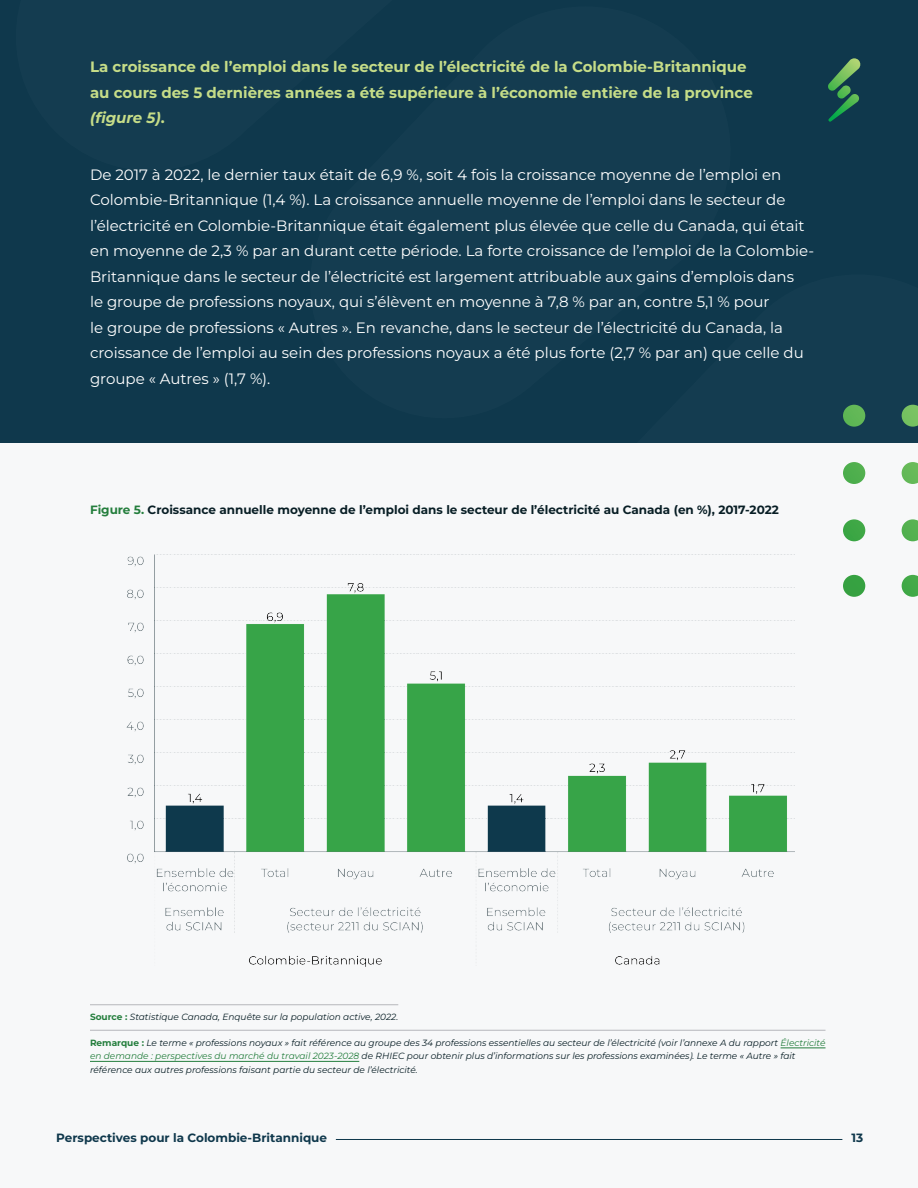
<style>
.page{position:relative;width:918px;height:1188px;background:#fff}
.page>*{position:absolute;margin:0;border:0;box-sizing:border-box;transform-origin:0 0}
.Body_Copy__Space_Before{font:15px/25.5px "Montserrat";color:#fff}
.Body_Copy__Space_Before-2{font:700 15px/25.5px "Montserrat";color:#c6dd88}
.Title__Dark{font:700 12px "Montserrat";color:#081e25}
.Running_Header_Page_Number{font:700 12px "Montserrat";color:#0f384c}
.Source_Note__Dark{font:italic 9px/13.5px "Montserrat";color:#081e25}
.s1{font-style:italic}
.s2{color:#247e3d}
.s3{font-weight:700;font-style:normal;color:#247e3d}
</style>
<div class="page">
<div style="left:14px;top:0;width:904px;height:443px;background:#0f384c"></div>
<div style="left:0;top:444px;width:918px;height:744px;background:#f7f8f9"></div>
<img style="left:126px;top:554px;width:669px;height:413px">
<svg style="left:902px;top:519px;width:16px;height:22px"></svg>
<svg style="left:902px;top:575px;width:16px;height:22px"></svg>
<svg style="left:902px;top:405px;width:16px;height:22px"></svg>
<svg style="left:902px;top:462px;width:16px;height:22px"></svg>
<div style="left:843px;top:519px;width:22px;height:22px;background:#3da745;border-radius:11px"></div>
<div style="left:843px;top:575px;width:22px;height:22px;background:#36a141;border-radius:11px"></div>
<div style="left:843px;top:405px;width:22px;height:22px;background:#61b756;border-radius:11px"></div>
<div style="left:843px;top:462px;width:22px;height:22px;background:#4faf4e;border-radius:11px"></div>
<hr style="left:90px;top:1004px;width:308px;height:1px;background:#b6b7bb">
<hr style="left:90px;top:1030px;width:736px;height:1px;background:#b6b7bb">
<hr style="left:781px;top:1048px;width:45px;height:1px;background:#247e3d">
<hr style="left:90px;top:1061px;width:269px;height:1px;background:#247e3d">
<hr style="left:336px;top:1139px;width:506px;height:1px;background:#0f384c">
<p class="Body_Copy__Space_Before-2" style="left:90px;top:54px;width:664px">La croissance de l’emploi dans le secteur de l’électricité de la Colombie-Britannique au cours des 5 dernières années a été supérieure à l’économie entière de la province <span class="s1">(figure 5)</span>.</p>
<p class="Body_Copy__Space_Before" style="left:90px;top:161px;width:726px">De 2017 à 2022, le dernier taux était de 6,9 %, soit 4 fois la croissance moyenne de l’emploi en Colombie-Britannique (1,4 %). La croissance annuelle moyenne de l’emploi dans le secteur de l’électricité en Colombie-Britannique était également plus élevée que celle du Canada, qui était en moyenne de 2,3 % par an durant cette période. La forte croissance de l’emploi de la Colombie-Britannique dans le secteur de l’électricité est largement attribuable aux gains d’emplois dans<br>le groupe de professions noyaux, qui s’élèvent en moyenne à 7,8 % par an, contre 5,1 % pour<br>le groupe de professions « Autres ». En revanche, dans le secteur de l’électricité du Canada, la croissance de l’emploi au sein des professions noyaux a été plus forte (2,7 % par an) que celle du groupe « Autres » (1,7 %).</p>
<p class="Title__Dark" style="left:90px;top:502px;width:690px"><span class="s2">Figure 5.</span> Croissance annuelle moyenne de l’emploi dans le secteur de l’électricité au Canada (en %), 2017-2022</p>
<p class="Source_Note__Dark" style="left:90px;top:1010px;width:310px"><span class="s3">Source :</span> Statistique Canada, Enquête sur la population active, 2022.</p>
<p class="Source_Note__Dark" style="left:90px;top:1035px;width:737px"><span class="s3">Remarque :</span> Le terme « professions noyaux » fait référence au groupe des 34 professions essentielles au secteur de l’électricité (voir l’annexe A du rapport <span class="s2">Électricité en demande : perspectives du marché du travail 2023-2028</span> de RHIEC pour obtenir plus d’informations sur les professions examinées). Le terme « Autre » fait référence aux autres professions faisant partie du secteur de l’électricité.</p>
<p class="Running_Header_Page_Number" style="left:56px;top:1130px;width:272px">Perspectives pour la Colombie-Britannique</p>
<p class="Running_Header_Page_Number" style="left:852px;top:1130px;width:13px">13</p>
</div>
